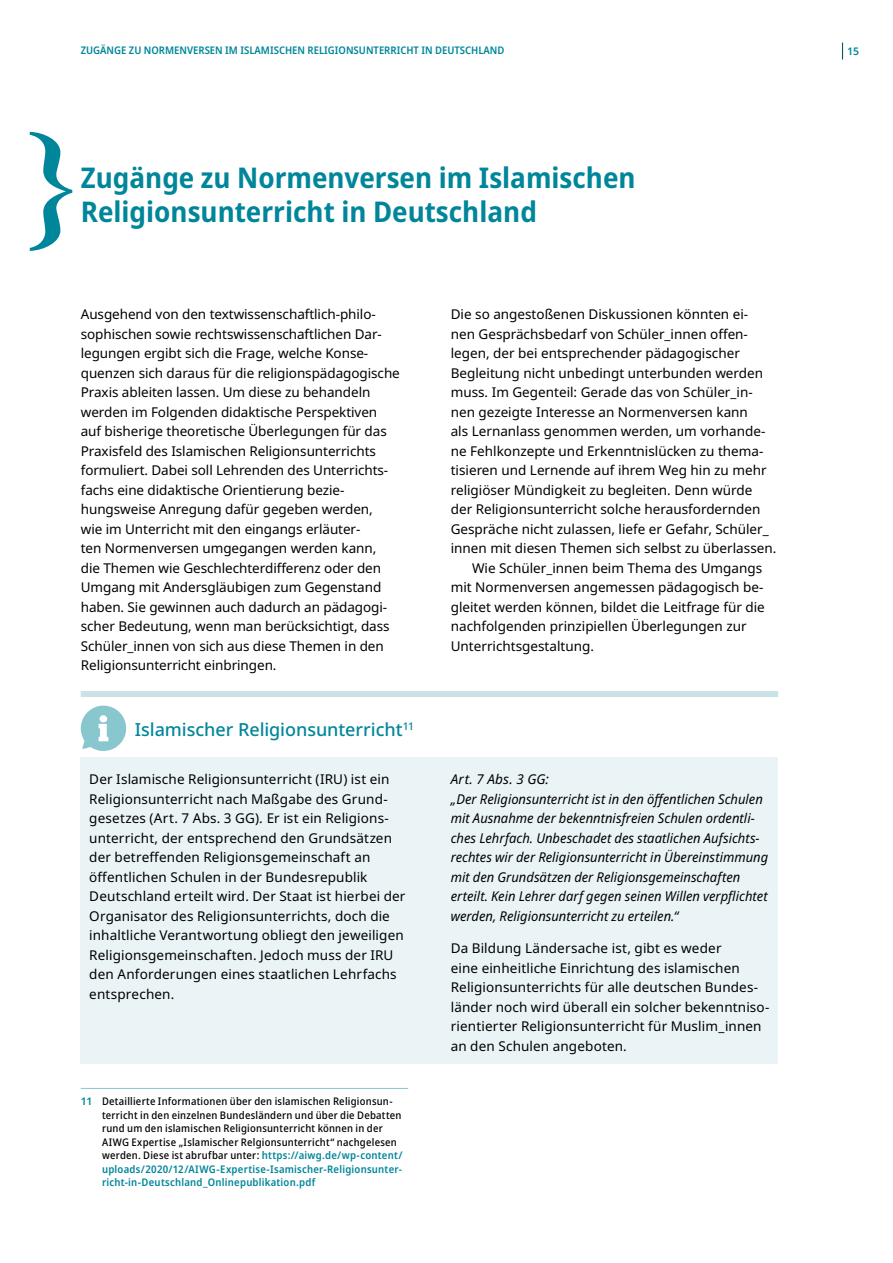
<style>
.page{position:relative;width:893px;height:1263px;background:#fff}
.page>*{position:absolute;margin:0;border:0;box-sizing:border-box;transform-origin:0 0}
.t1{font:700 semi-condensed 28.5px/34.5px "Noto Sans";color:#00869a}
.t2{font:500 18px "Noto Sans";letter-spacing:-.005em;color:#00869a}
.t3{font:13.5px/19.5px "Noto Sans";color:#000}
.t4{font:italic 13.5px/19.5px "Noto Sans";color:#000}
.t5{font:500 semi-condensed 10.5px/13.5px "Noto Sans";letter-spacing:.02em;color:#000}
.t6{font:600 semi-condensed 10.5px "Noto Sans";color:#00869a}
.t7{font:600 10.5px "Noto Sans";color:#00869a}
.s1{font-style:italic}
.s2{font-weight:600;font-stretch:normal;color:#00869a}
.s3{font-weight:600;color:#00869a}
</style>
<div class="page">
<div style="left:81px;top:757px;width:697px;height:306px;background:#eaf4f6"></div>
<hr style="left:81px;top:1088px;width:327px;height:1px;background:#89c7cf">
<svg style="left:30px;top:132px;width:42px;height:119px"></svg>
<div style="left:81px;top:691px;width:697px;height:6px;background:#cae3e8"></div>
<svg style="left:81px;top:705px;width:46px;height:46px"></svg>
<svg style="left:842px;top:43px;width:1px;height:17px"></svg>
<p class="t6" style="left:81px;top:43px;width:310px">Zugänge zu Norm enversen im Islamischen Religionsunterric</p>
<p class="t6" style="left:406px;top:43px;width:98px">ht in Deutschland</p>
<p class="t7" style="left:848px;top:44px;width:13px">15</p>
<h1 class="t1" style="left:81px;top:161px;width:556px">Zugänge zu Normenversen im Islamischen<br>Religionsunterricht in Deutschland</h1>
<p class="t3" style="left:81px;top:305px;width:321px">Ausgehend von den textwissenschaftlich-philo&shy;sophischen sowie rechtswissenschaftlichen Dar&shy;legungen ergibt sich die Frage, welche Konse&shy;quenzen sich daraus für die religionspädagogische Praxis ableiten lassen. Um diese zu behandeln werden im Folgenden didaktische Perspektiven auf bisherige theoretische Überlegungen für das Praxisfeld des Islamischen Religionsunterrichts formuliert. Dabei soll Lehrenden des Unterrichts&shy;fachs eine didaktische Orientierung bezie&shy;hungsweise Anregung dafür gegeben werden,<br>wie im Unterricht mit den eingangs erläuter-<br>ten Normenversen umgegangen werden kann,<br>die Themen wie Geschlechterdifferenz oder den Umgang mit Andersgläubigen zum Gegenstand haben. Sie gewinnen auch dadurch an pädagogi&shy;scher Bedeutung, wenn man berücksichtigt, dass Schüler_innen von sich aus diese Themen in den Religionsunterricht einbringen.</p>
<p class="t3" style="left:451px;top:305px;width:299px">Die so angestoßenen Diskussionen könnten ei-</p>
<p class="t3" style="left:451px;top:324px;width:299px">nen Gesprächsbedarf von Schüler_innen offen-</p>
<p class="t3" style="left:451px;top:344px;width:291px">legen, der bei entsprechender pädagogischer</p>
<p class="t3" style="left:451px;top:363px;width:314px">Begleitung nicht unbedingt unterbunden werden</p>
<p class="t3" style="left:451px;top:383px;width:303px">muss. Im Gegenteil: Gerade das von Schüler_in-</p>
<p class="t3" style="left:451px;top:402px;width:299px">nen gezeigte Interesse an Normenversen kann</p>
<p class="t3" style="left:451px;top:422px;width:316px">als Lernanlass genommen werden, um vorhande-</p>
<p class="t3" style="left:451px;top:441px;width:314px">ne Fehlkonzepte und Erkenntnislücken zu thema-</p>
<p class="t3" style="left:451px;top:461px;width:317px">tisieren und Lernende auf ihrem Weg hin zu mehr</p>
<p class="t3" style="left:451px;top:480px;width:303px">religiöser Mündigkeit zu begleiten. Denn würde</p>
<p class="t3" style="left:451px;top:500px;width:311px">der Religionsunterricht solche herausfordernden</p>
<p class="t3" style="left:451px;top:519px;width:320px">Gespräche nicht zulassen, liefe er Gefahr, Schüler_</p>
<p class="t3" style="left:451px;top:539px;width:327px">innen mit diesen Themen sich selbst zu überlassen.</p>
<p class="t3" style="left:472px;top:558px;width:292px">Wie Schüler_innen beim Thema des Umgangs</p>
<p class="t3" style="left:451px;top:578px;width:314px">mit Normenversen angemessen pädagogisch be-</p>
<p class="t3" style="left:451px;top:597px;width:316px">gleitet werden können, bildet die Leitfrage für die</p>
<p class="t3" style="left:451px;top:617px;width:297px">nachfolgenden prinzipiellen Überlegungen zur</p>
<p class="t3" style="left:451px;top:636px;width:145px">Unterrichtsgestaltung.</p>
<h2 class="t2" style="left:135px;top:717px;width:281px">Islamischer Religionsunterricht<sup>11</sup></h2>
<p class="t3" style="left:89px;top:770px;width:318px">Der Islamische Religionsunterricht (IRU) ist ein Religionsunterricht nach Maßgabe des Grund&shy;gesetzes (Art. 7 Abs. 3 GG)<span class="s1">.</span> Er ist ein Religions&shy;unterricht, der entsprechend den Grundsätzen der betreffenden Religionsgemeinschaft an öffentlichen Schulen in der Bundesrepublik Deutschland erteilt wird. Der Staat ist hierbei der Organisator des Religionsunterrichts, doch die inhaltliche Verantwortung obliegt den jeweiligen Religionsgemeinschaften. Jedoch muss der IRU den Anforderungen eines staatlichen Lehrfachs entsprechen.</p>
<p class="t4" style="left:451px;top:770px;width:319px">Art. 7 Abs. 3 GG:<br>„Der Religionsunterricht ist in den öffentlichen Schulen mit Ausnahme der bekenntnisfreien Schulen ordentli&shy;ches Lehrfach. Unbeschadet des staatlichen Aufsichts&shy;rechtes wir der Religionsunterricht in Übereinstimmung mit den Grundsätzen der Religionsgemeinschaften erteilt. Kein Lehrer darf gegen seinen Willen verpflichtet werden, Religionsunterricht zu erteilen.“</p>
<p class="t3" style="left:451px;top:939px;width:320px">Da Bildung Ländersache ist, gibt es weder<br>eine einheitliche Einrichtung des islamischen Religionsunterrichts für alle deutschen Bundes&shy;länder noch wird überall ein solcher bekenntniso&shy;rientierter Religionsunterricht für Muslim_innen an den Schulen angeboten.</p>
<p class="t5" style="left:102px;top:1095px;width:302px;text-indent:-21px"><span class="s2">11</span> Detaillierte Informationen über den islamischen Religionsun&shy;terricht in den einzelnen Bundesländern und über die Debatten rund um den islamischen Religionsunterricht können in der AIWG Expertise „Islamischer Relgionsunterricht“ nachgelesen werden. Diese ist abrufbar unter: <span class="s3">https://aiwg.de/wp-content/ uploads/2020/12/AIWG-Expertise-Isamischer-Religionsunter&shy;richt-in-Deutschland_Onlinepublikation.pdf</span></p>
</div>
